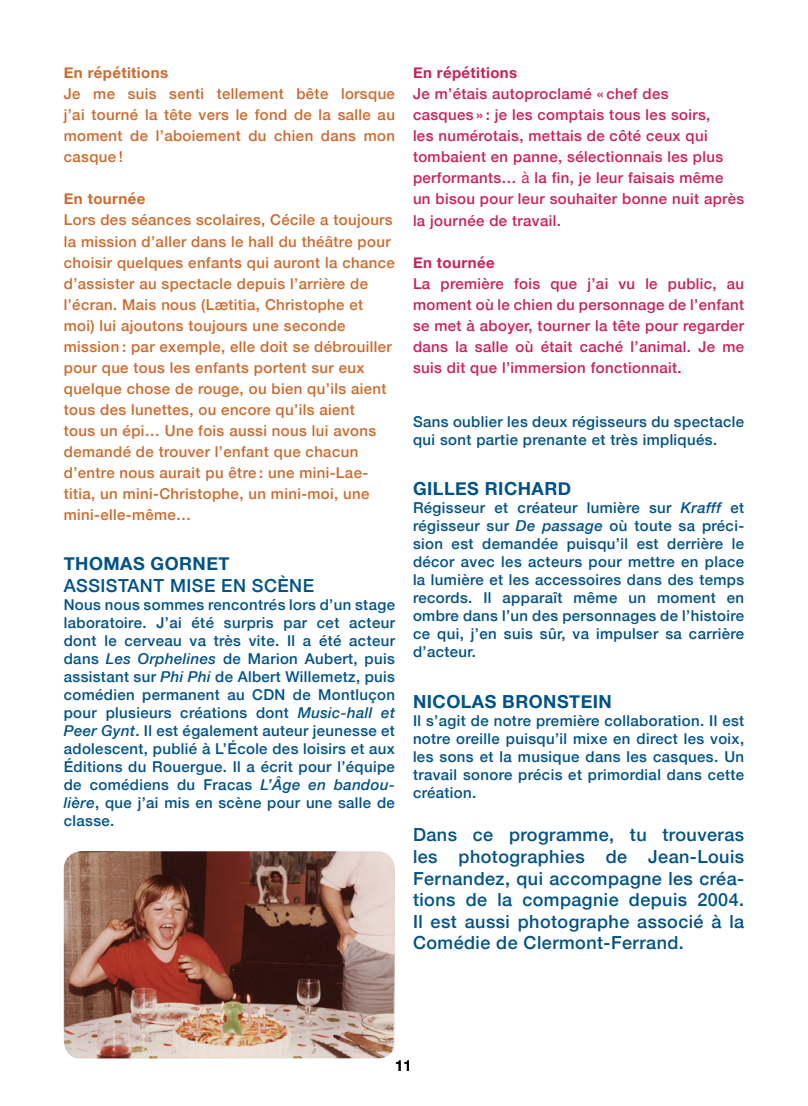
<style>
.page{position:relative;width:808px;height:1106px;background:#fff}
.page>*{position:absolute;margin:0;border:0;box-sizing:border-box;transform-origin:0 0}
.t1{font:500 18px/21.6px "Helvetica Neue";letter-spacing:.025em;color:#005287;text-align:justify}
.t2{font:700 18px "Helvetica Neue";letter-spacing:.025em;color:#005287}
.t3{font:500 15px/18px "Helvetica Neue";letter-spacing:.025em;color:#005287;text-align:justify}
.t4{font:500 15px/21px "Helvetica Neue";letter-spacing:.025em;color:#cd6a2d;text-align:justify}
.t5{font:500 15px/21px "Helvetica Neue";letter-spacing:.025em;color:#c8215d}
.t6{font:700 15px "Helvetica Neue";letter-spacing:.025em;color:#cd6a2d}
.t7{font:700 15px "Helvetica Neue";letter-spacing:.025em;color:#c8215d}
.t8{font:500 15px "Helvetica Neue";color:#000}
.s1{font-style:italic}
.s2{font-weight:400}
</style>
<div class="page">
<img style="left:64px;top:851px;width:331px;height:208px">
<p class="t6" style="left:64px;top:61px;width:106px">En répétitions</p>
<p class="t4" style="left:64px;top:82px;width:333px">Je me suis senti tellement bête lorsque j’ai tourné la tête vers le fond de la salle au moment de l’aboiement du chien dans mon casque !</p>
<p class="t6" style="left:64px;top:187px;width:83px">En tournée</p>
<p class="t4" style="left:64px;top:208px;width:333px;text-align:left">Lors des séances scolaires, Cécile a toujours la mission d’aller dans le hall du théâtre pour choisir quelques enfants qui auront la chance d’assister au spectacle depuis l’arrière de l’écran. Mais nous (Lætitia, Christophe et moi) lui ajoutons toujours une seconde mission : par exemple, elle doit se débrouiller pour que tous les enfants portent sur eux quelque chose de rouge, ou bien qu’ils aient tous des lunettes, ou encore qu’ils aient<br>tous un épi… Une fois aussi nous lui avons demandé de trouver l’enfant que chacun d’entre nous aurait pu être : une mini-Lae&shy;titia, un mini-Christophe, un mini-moi, une mini-elle-même…</p>
<p class="t2" style="left:64px;top:549px;width:167px">THOMAS GORNET</p>
<p class="t1" style="left:64px;top:573px;width:252px">ASSISTANT MISE EN SCÈNE</p>
<p class="t3" style="left:64px;top:594px;width:333px">Nous nous sommes rencontrés lors d’un stage laboratoire. J’ai été surpris par cet acteur dont le cerveau va très vite. Il a été acteur dans <span class="s1">Les Orphelines</span> de Marion Aubert, puis assistant sur <span class="s1">Phi Phi</span> de Albert Willemetz, puis comédien permanent au CDN de Montluçon pour plusieurs créations dont <span class="s1">Music-hall et Peer Gynt</span>. Il est également auteur jeunesse et adolescent, publié à L’École des loisirs et aux Éditions du Rouergue. Il a écrit pour l’équipe de comédiens du Fracas <span class="s1">L’Âge en bandou&shy;lière</span>, que j’ai mis en scène pour une salle de classe.</p>
<p class="t7" style="left:413px;top:61px;width:106px">En répétitions</p>
<p class="t5" style="left:413px;top:82px;width:333px">Je m’étais autoproclamé « chef des<br>casques » : je les comptais tous les soirs,<br>les numérotais, mettais de côté ceux qui tombaient en panne, sélectionnais les plus performants… <span class="s2">à</span> la fin, je leur faisais même un bisou pour leur souhaiter bonne nuit après la journée de travail.</p>
<p class="t7" style="left:413px;top:250px;width:83px">En tournée</p>
<p class="t5" style="left:413px;top:271px;width:333px;text-align:justify">La première fois que j’ai vu le public, au moment où le chien du personnage de l’enfant se met à aboyer, tourner la tête pour regarder dans la salle où était caché l’animal. Je me suis dit que l’immersion fonctionnait.</p>
<p class="t3" style="left:413px;top:411px;width:333px">Sans oublier les deux régisseurs du spectacle qui sont partie prenante et très impliqués.</p>
<p class="t2" style="left:413px;top:474px;width:160px">GILLES RICHARD</p>
<p class="t3" style="left:413px;top:497px;width:333px">Régisseur et créateur lumière sur <span class="s1">Krafff</span> et régisseur sur <span class="s1">De passage</span> où toute sa préci&shy;sion est demandée puisqu’il est derrière le décor avec les acteurs pour mettre en place la lumière et les accessoires dans des temps records. Il apparaît même un moment en ombre dans l’un des personnages de l’histoire ce qui, j’en suis sûr, va impulser sa carrière d’acteur.</p>
<p class="t2" style="left:413px;top:687px;width:200px">NICOLAS BRONSTEIN</p>
<p class="t3" style="left:413px;top:710px;width:333px">Il s’agit de notre première collaboration. Il est notre oreille puisqu’il mixe en direct les voix, les sons et la musique dans les casques. Un travail sonore précis et primordial dans cette création.</p>
<p class="t1" style="left:413px;top:822px;width:333px">Dans ce programme, tu trouveras les photographies de Jean-Louis Fernandez, qui accompagne les créa&shy;tions de la compagnie depuis 2004.<br>Il est aussi photographe associé à la Comédie de Clermont-Ferrand.</p>
<p class="t8" style="left:396px;top:1053px;width:18px">11</p>
</div>
